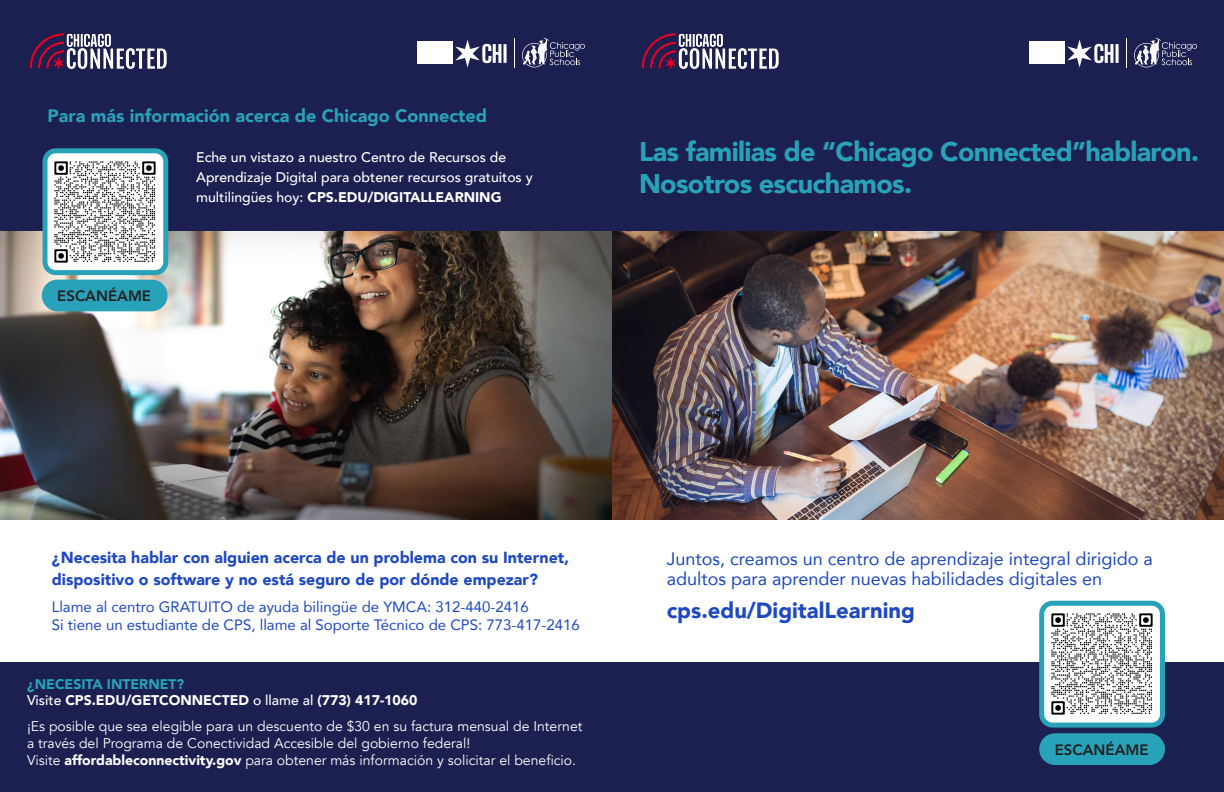
<style>
.page{position:relative;width:1224px;height:792px;background:#fff}
.page>*{position:absolute;margin:0;border:0;box-sizing:border-box;transform-origin:0 0}
.t1{font:900 27px/32.4px "Avenir";letter-spacing:-.025em;color:#28a2b8}
.t2{font:900 22px "Avenir";color:#1d48c0}
.t3{font:18px/20px "Avenir";color:#1d48c0}
.t4{font:900 18px "Avenir";color:#28a2b8}
.t5{font:900 16px/21.6px "Avenir";color:#1d48c0}
.t6{font:15px "Avenir";color:#1d48c0}
.Neighborhood{font:800 15px "Avenir";color:#231f20}
.t7{font:14px/17px "Avenir";color:#fff}
.t8{font:500 14px/20px "Avenir";color:#fff}
.t9{font:900 14px/16px "Avenir";color:#fff}
.s1{font-weight:900}
.s2{color:#28a2b8}
.s3{font-weight:500}
</style>
<div class="page">
<img style="left:0;top:231px;width:1224px;height:289px">
<div style="left:0;top:0;width:1224px;height:231px;background:#1b2051"></div>
<img style="left:641px;top:33px;width:138px;height:36px">
<img style="left:29px;top:33px;width:138px;height:36px">
<svg style="left:1134px;top:38px;width:63px;height:29px"></svg>
<div style="left:1030px;top:41px;width:35px;height:23px;background:#fff"></div>
<svg style="left:1067px;top:40px;width:52px;height:27px"></svg>
<svg style="left:1126px;top:38px;width:1px;height:29px"></svg>
<svg style="left:522px;top:38px;width:63px;height:29px"></svg>
<div style="left:418px;top:41px;width:35px;height:23px;background:#fff"></div>
<svg style="left:455px;top:40px;width:52px;height:27px"></svg>
<svg style="left:514px;top:38px;width:1px;height:29px"></svg>
<div style="left:0;top:662px;width:1224px;height:130px;background:#1b2051"></div>
<div style="left:1042px;top:603px;width:120px;height:122px;background:#fff;border-radius:11px"></div>
<img style="left:1051px;top:613px;width:102px;height:102px">
<div style="left:1039px;top:601px;width:126px;height:127px;border:5px solid #28a2b8;border-radius:11px"></div>
<div style="left:1042px;top:736px;width:120px;height:27px;background:#28a2b8;border-radius:13px"></div>
<div style="left:1039px;top:733px;width:126px;height:32px;border:5px solid #28a2b8;border-radius:13px"></div>
<div style="left:45px;top:151px;width:121px;height:122px;background:#fff;border-radius:11px"></div>
<img style="left:54px;top:161px;width:102px;height:102px">
<div style="left:43px;top:148px;width:125px;height:127px;border:5px solid #28a2b8;border-radius:11px"></div>
<div style="left:44px;top:282px;width:121px;height:27px;background:#28a2b8;border-radius:13px"></div>
<div style="left:42px;top:280px;width:126px;height:31px;border:5px solid #28a2b8;border-radius:13px"></div>
<p class="t4" style="left:48px;top:100px;width:441px">Para más información acerca de Chicago Connected</p>
<p class="t8" style="left:196px;top:147px;width:338px">Eche un vistazo a nuestro Centro de Recursos de<br>Aprendizaje Digital para obtener recursos gratuitos y multilingües hoy: <span class="s1">CPS.EDU/DIGITALLEARNING</span></p>
<p class="Neighborhood" style="left:57px;top:284px;width:95px">ESCANÉAME</p>
<p class="t1" style="left:639px;top:135px;width:562px">Las familias de “Chicago Connected”hablaron.<br>Nosotros escuchamos.</p>
<p class="t5" style="left:52px;top:546px;width:519px">¿Necesita hablar con alguien acerca de un problema con su Internet, dispositivo o software y no está seguro de por dónde empezar?</p>
<p class="t6" style="left:52px;top:595px;width:478px">Llame al centro GRATUITO de ayuda bilingüe de YMCA: 312-440-2416</p>
<p class="t6" style="left:52px;top:613px;width:530px">Si tiene un estudiante de CPS, llame al Soporte Técnico de CPS: 773-417-2416</p>
<p class="t9" style="left:27px;top:676px;width:392px"><span class="s2">¿NECESITA INTERNET?<br></span><span class="s3">Visite</span> CPS.EDU/GETCONNECTED <span class="s3">o llame al</span> (773) 417-1060</p>
<p class="t7" style="left:27px;top:718px;width:557px">¡Es posible que sea elegible para un descuento de $30 en su factura mensual de Internet a través del Programa de Conectividad Accesible del gobierno federal!<br>Visite <span class="s1">affordableconnectivity.gov</span> para obtener más información y solicitar el beneficio.</p>
<p class="t3" style="left:667px;top:548px;width:488px">Juntos, creamos un centro de aprendizaje integral dirigido a adultos para aprender nuevas habilidades digitales en</p>
<p class="t2" style="left:667px;top:592px;width:250px">cps.edu/DigitalLearning</p>
<p class="Neighborhood" style="left:1055px;top:738px;width:95px">ESCANÉAME</p>
</div>
